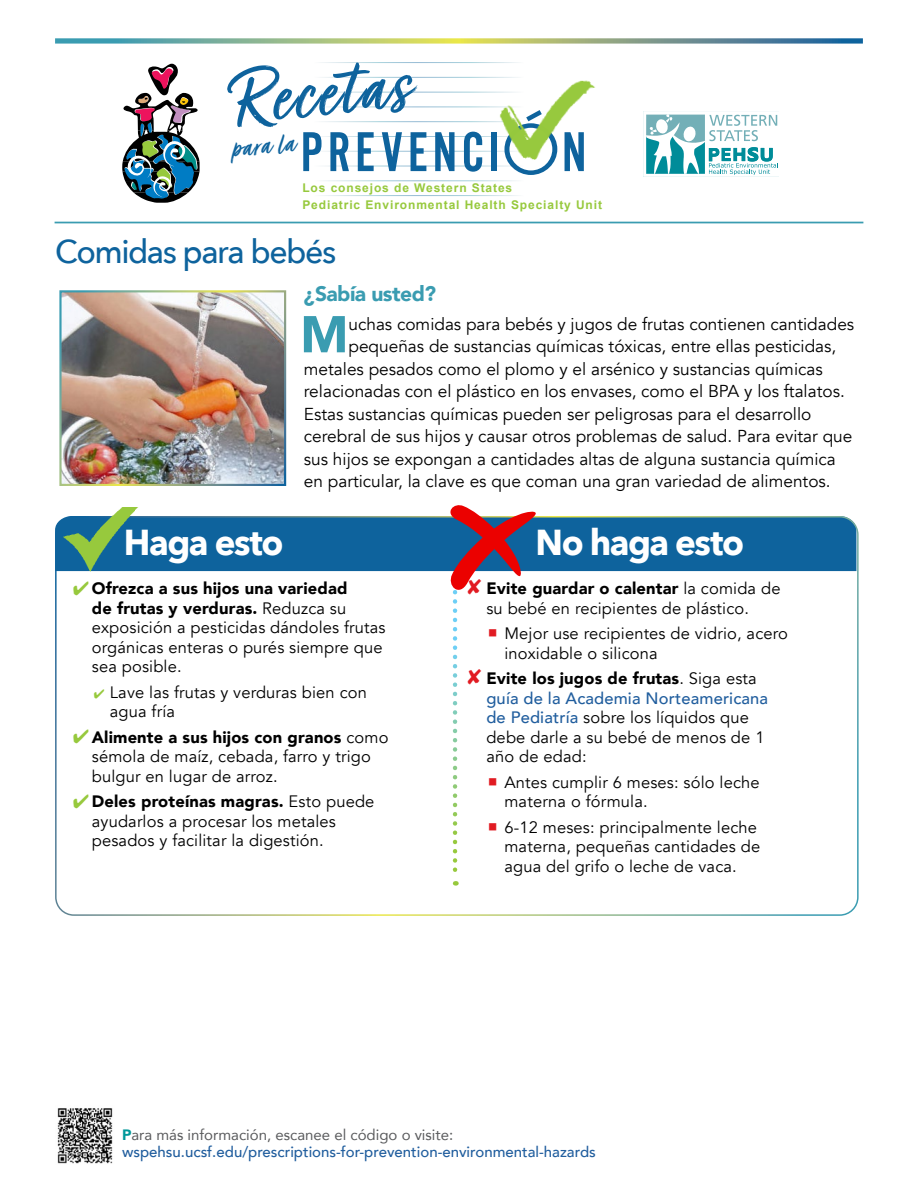
<style>
.page{position:relative;width:918px;height:1188px;background:#fff}
.page>*{position:absolute;margin:0;border:0;box-sizing:border-box;transform-origin:0 0}
.t1{font:85.5px "Turbinado Pro";color:#0e639d}
.t2{font:58.35px "Alternate Got No 2 D";letter-spacing:.08em;color:#0e639d}
.t3{font:900 51.15px "Avenir";color:#3a9cb1}
.t4{font:700 36px "Avenir Next";letter-spacing:-.04em;color:#fff}
.t5{font:500 33px "Avenir Next";letter-spacing:-.045em;color:#0e639d}
.t6{font:33px "Turbinado Pro";color:#0e639d}
.t7{font:900 21px "Avenir";letter-spacing:-.025em;color:#3a9cb1}
.t8{font:17.25px "Avenir";color:#000}
.t9{font:16.5px/19.5px "Avenir";letter-spacing:.01em;color:#000}
.t10{font:500 15px/16.5px "Avenir";color:#215e9e}
.t11{font:700 12px/16.5px "Arial";letter-spacing:.075em;color:#97c93d}
.s1{font-family:"ITC Avant Garde Pro";font-size:67.5px}
.s2{font-weight:900}
.s3{font-family:"Arial Unicode MS";color:#e11b22}
.s4{font-weight:500;color:#215e9e}
.s5{font-weight:900;color:#00989a}
.s6{font-weight:400;color:#5a5b5d}
</style>
<div class="page">
<svg style="left:55px;top:38px;width:808px;height:6px;background:#92b397"></svg>
<svg style="left:643px;top:111px;width:135px;height:65px"></svg>
<img style="left:493px;top:77px;width:102px;height:90px">
<svg style="left:122px;top:64px;width:78px;height:139px"></svg>
<div style="left:55px;top:222px;width:808px;height:1px;border:1px solid #3a9cb1"></div>
<div style="left:55px;top:516px;width:801px;height:55px;background:#0e639d"></div>
<div style="left:55px;top:516px;width:804px;height:400px;border:2px solid #fff;border-radius:18px"></div>
<img style="left:62px;top:293px;width:221px;height:190px">
<img style="left:62px;top:507px;width:78px;height:65px">
<img style="left:57px;top:1108px;width:56px;height:56px">
<svg style="left:450px;top:505px;width:86px;height:381px"></svg>
<h1 class="t1" style="left:226px;top:54px;width:180px;rotate:-5deg">Recetas</h1>
<h2 class="t2" style="left:301px;top:121px;width:287px">PREVENCI<span class="s1">Ó</span>N</h2>
<h3 class="t6" style="left:230px;top:131px;width:65px;rotate:-5deg">para la</h3>
<p class="t11" style="left:302px;top:180px;width:301px">Los consejos de Western States<br>Pediatric Environmental Health Specialty Unit</p>
<h3 class="t5" style="left:55px;top:224px;width:283px">Comidas para bebés</h3>
<p class="t7" style="left:304px;top:276px;width:134px">¿Sabía usted?</p>
<h3 class="t3" style="left:300px;top:291px;width:50px">M</h3>
<p class="t8" style="left:349px;top:314px;width:507px">uchas comidas para bebés y jugos de frutas contienen cantidades</p>
<p class="t8" style="left:349px;top:336px;width:489px">pequeñas de sustancias químicas tóxicas, entre ellas pesticidas,</p>
<p class="t8" style="left:304px;top:359px;width:520px">metales pesados como el plomo y el arsénico y sustancias químicas</p>
<p class="t8" style="left:304px;top:381px;width:542px">relacionadas con el plástico en los envases, como el BPA y los ftalatos.</p>
<p class="t8" style="left:304px;top:404px;width:509px">Estas sustancias químicas pueden ser peligrosas para el desarrollo</p>
<p class="t8" style="left:304px;top:426px;width:550px">cerebral de sus hijos y causar otros problemas de salud. Para evitar que</p>
<p class="t8" style="left:304px;top:449px;width:533px">sus hijos se expongan a cantidades altas de alguna sustancia química</p>
<p class="t8" style="left:304px;top:471px;width:528px">en particular, la clave es que coman una gran variedad de alimentos.</p>
<h3 class="t4" style="left:124px;top:511px;width:161px">Haga esto</h3>
<h3 class="t4" style="left:536px;top:511px;width:210px">No haga esto</h3>
<p class="t9" style="left:92px;top:579px;width:295px"><span class="s2">Ofrezca a sus hijos una variedad<br>de frutas y verduras.</span> Reduzca su exposición a pesticidas dándoles frutas orgánicas enteras o purés siempre que sea posible.</p>
<p class="t9" style="left:110px;top:683px;width:259px">Lave las frutas y verduras bien con agua fría</p>
<p class="t9" style="left:92px;top:728px;width:298px"><span class="s2">Alimente a sus hijos con granos</span> como sémola de maíz, cebada, farro y trigo bulgur en lugar de arroz.</p>
<p class="t9" style="left:92px;top:792px;width:284px"><span class="s2">Deles proteínas magras.</span> Esto puede ayudarlos a procesar los metales pesados y facilitar la digestión.</p>
<p class="t9" style="left:486px;top:579px;width:296px"><span class="s2">Evite guardar o calentar</span> la comida de su bebé en recipientes de plástico.</p>
<p class="t9" style="left:504px;top:624px;width:285px;text-indent:-16px"><span class="s3">■</span> Mejor use recipientes de vidrio, acero inoxidable o silicona</p>
<p class="t9" style="left:486px;top:669px;width:283px"><span class="s2">Evite los jugos de frutas</span>. Siga esta <span class="s4">guía de la Academia Norteamericana de Pediatría</span> sobre los líquidos que debe darle a su bebé de menos de 1 año de edad:</p>
<p class="t9" style="left:504px;top:773px;width:257px;text-indent:-16px"><span class="s3">■</span> Antes cumplir 6 meses: sólo leche materna o fórmula.</p>
<p class="t9" style="left:504px;top:818px;width:257px;text-indent:-16px"><span class="s3">■</span> 6-12 meses: principalmente leche materna, pequeñas cantidades de agua del grifo o leche de vaca.</p>
<p class="t10" style="left:122px;top:1126px;width:475px"><span class="s5">P</span><span class="s6">ara más información, escanee el código o visite: </span>wspehsu.ucsf.edu/prescriptions-for-prevention-environmental-hazards</p>
</div>
